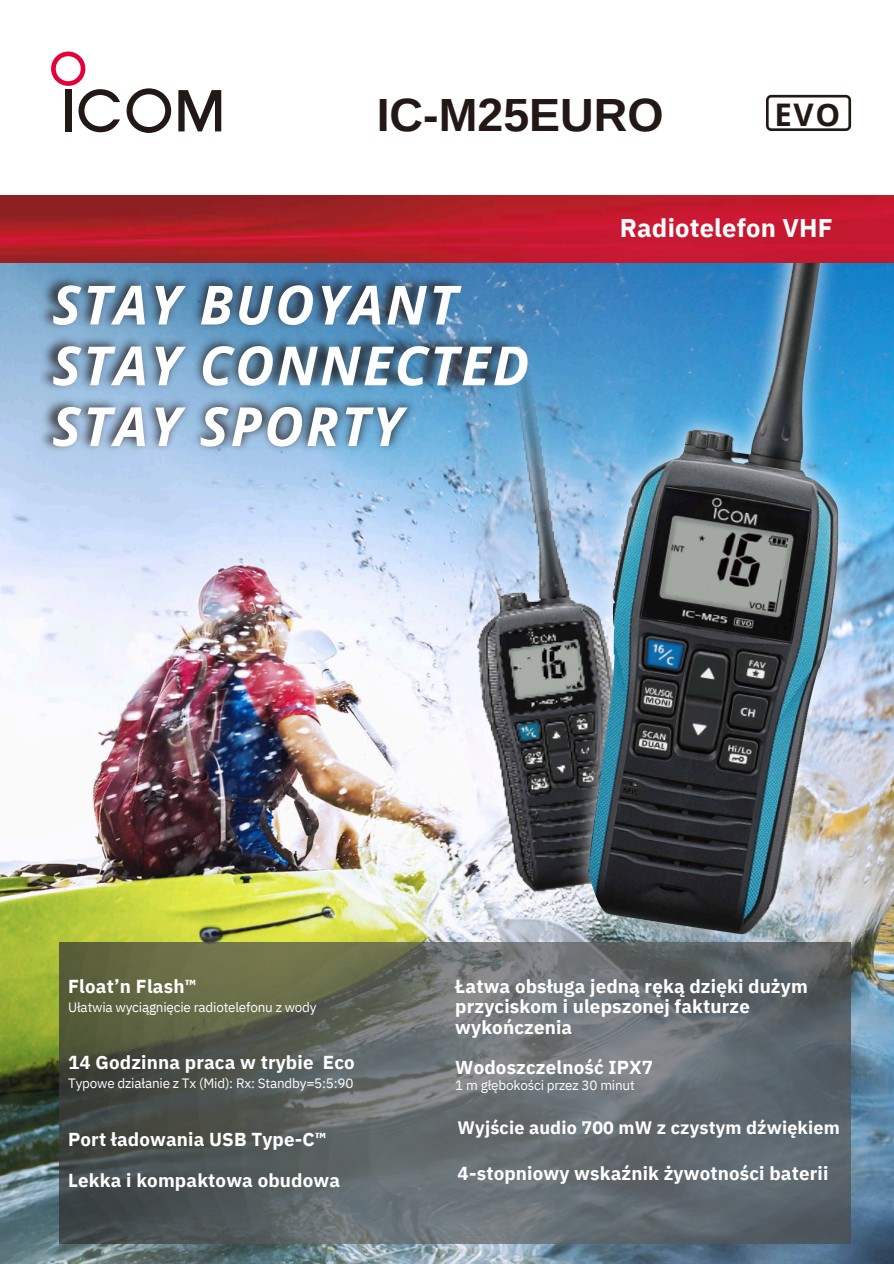
<style>
.page{position:relative;width:894px;height:1264px;background:#fff}
.page>*{position:absolute;margin:0;border:0;box-sizing:border-box;transform-origin:0 0}
.t1{font:italic 700 54px/60.8px "Open Sans";letter-spacing:.045em;color:#fff}
.t2{font:700 46.5px "Arimo";color:#221815}
.t3{font:700 31.05px "Open Sans";color:#221815}
.t4{font:700 25.5px "IBM Plex Sans";letter-spacing:.01em;color:#fff}
.t5{font:700 18.75px/20.2px "IBM Plex Sans";letter-spacing:.01em;color:#fff}
.t6{font:700 18px "IBM Plex Sans";letter-spacing:.01em;color:#fff}
.t7{font:13.5px "IBM Plex Sans";letter-spacing:-.015em;color:#fff}
</style>
<div class="page">
<img style="left:0;top:262px;width:893px;height:1001px">
<img style="left:30px;top:262px;width:528px;height:211px">
<img style="left:462px;top:333px;width:96px;height:571px">
<img style="left:558px;top:262px;width:335px;height:700px">
<img style="left:588px;top:262px;width:251px;height:672px">
<img style="left:0;top:196px;width:893px;height:66px">
<svg style="left:178px;top:90px;width:43px;height:41px"></svg>
<svg style="left:126px;top:88px;width:45px;height:45px"></svg>
<svg style="left:51px;top:52px;width:69px;height:80px"></svg>
<svg style="left:766px;top:95px;width:84px;height:36px"></svg>
<img style="left:59px;top:942px;width:791px;height:301px">
<p class="t2" style="left:376px;top:89px;width:288px">IC-M25EURO</p>
<p class="t3" style="left:774px;top:93px;width:67px">EVO</p>
<p class="t1" style="left:52px;top:273px;width:478px">STAY BUOYANT<br>STAY CONNECTED<br>STAY SPORTY</p>
<h3 class="t4" style="left:619px;top:211px;width:214px">Radiotelefon VHF</h3>
<p class="t5" style="left:68px;top:975px;width:130px">Float’n Flash™</p>
<h4 class="t7" style="left:68px;top:998px;width:250px">Ułatwia wyciągnięcie radiotelefonu z wody</h4>
<p class="t5" style="left:68px;top:1052px;width:288px">14 Godzinna praca w trybie Eco</p>
<p class="t7" style="left:68px;top:1074px;width:287px">Typowe działanie z Tx (Mid): Rx: Standby=5:5:90</p>
<p class="t5" style="left:68px;top:1128px;width:260px">Port ładowania USB Type-C™</p>
<p class="t5" style="left:68px;top:1170px;width:273px">Lekka i kompaktowa obudowa</p>
<h1 class="t5" style="left:455px;top:975px;width:354px">Łatwa obsługa jedną ręką dzięki dużym przyciskom i ulepszonej fakturze wykończenia</h1>
<p class="t5" style="left:455px;top:1056px;width:199px">Wodoszczelność IPX7</p>
<p class="t7" style="left:455px;top:1075px;width:181px">1 m głębokości przez 30 minut</p>
<p class="t6" style="left:457px;top:1115px;width:383px">Wyjście audio 700 mW z czystym dźwiękiem</p>
<p class="t5" style="left:457px;top:1162px;width:372px">4-stopniowy wskaźnik żywotności baterii</p>
</div>
